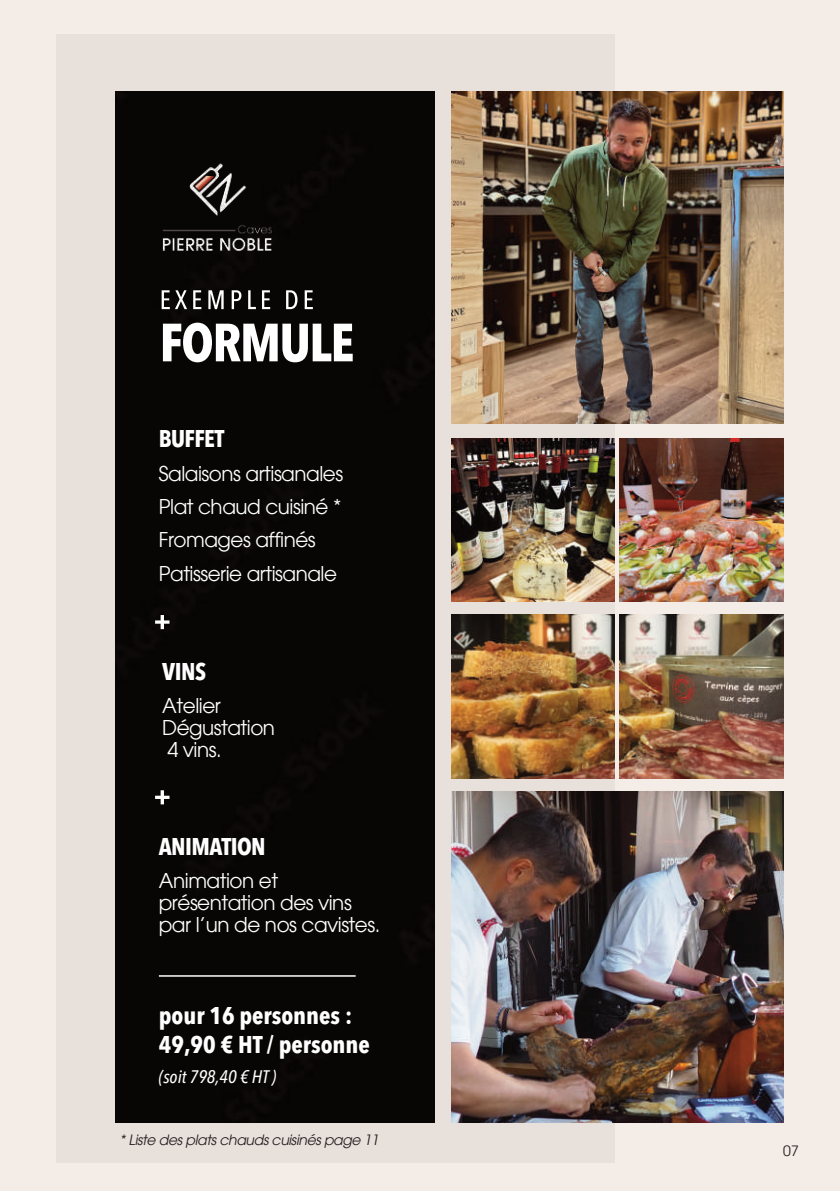
<style>
.page{position:relative;width:840px;height:1191px;background:#fff}
.page>*{position:absolute;margin:0;border:0;box-sizing:border-box;transform-origin:0 0}
.t1{font:700 condensed 24px/29.4px "Avenir Next LT Pro";color:#fff}
.t2{font:700 condensed 24px "Avenir Next LT Pro";letter-spacing:-.025em;color:#fff}
.t3{font:20px/22px "Avant Garde";letter-spacing:-.025em;color:#fff}
.t4{font:italic 500 condensed 18px "Avenir Next LT Pro";color:#fff}
.t5{font:italic 14px "Avant Garde";letter-spacing:-.025em;color:#231f20}
.t6{font:14px "Avant Garde";color:#231f20}
</style>
<div class="page">
<div style="left:0;top:0;width:839px;height:1191px;background:#f4ece6"></div>
<div style="left:57px;top:34px;width:557px;height:1129px;background:#e8e0db"></div>
<div style="left:115px;top:92px;width:319px;height:1031px;background:#080605"></div>
<img style="left:451px;top:791px;width:331px;height:332px">
<img style="left:451px;top:615px;width:163px;height:163px">
<img style="left:619px;top:615px;width:163px;height:163px">
<img style="left:451px;top:438px;width:163px;height:163px">
<img style="left:619px;top:438px;width:163px;height:163px">
<img style="left:451px;top:92px;width:331px;height:331px">
<svg style="left:161px;top:290px;width:152px;height:19px;background:#4c4a4a"></svg>
<svg style="left:163px;top:323px;width:189px;height:39px;background:#9c9b9b"></svg>
<svg style="left:155px;top:615px;width:14px;height:14px"></svg>
<svg style="left:155px;top:790px;width:14px;height:14px"></svg>
<hr style="left:159px;top:975px;width:196px;height:1px;background:#fff">
<img style="left:159px;top:143px;width:130px;height:135px">
<p class="t1" style="left:159px;top:424px;width:67px">BUFFET</p>
<p class="t3" style="left:159px;top:456px;width:186px;line-height:33.4px">Salaisons artisanales<br>Plat chaud cuisiné *<br>Fromages affinés<br>Patisserie artisanale</p>
<p class="t1" style="left:162px;top:657px;width:45px">VINS</p>
<p class="t3" style="left:162px;top:694px;width:114px">Atelier<br>Dégustation<br>4 vins.</p>
<p class="t2" style="left:159px;top:832px;width:108px">ANIMATION</p>
<p class="t3" style="left:159px;top:870px;width:223px">Animation et présentation des vins par l’un de nos cavistes.</p>
<p class="t1" style="left:159px;top:1001px;width:212px">pour 16 personnes :<br>49,90 € HT / personne</p>
<p class="t4" style="left:159px;top:1065px;width:119px">(soit 798,40 € HT )</p>
<p class="t5" style="left:119px;top:1131px;width:261px">* Liste des plats chauds cuisinés page 11</p>
<p class="t6" style="left:782px;top:1142px;width:17px">07</p>
</div>
